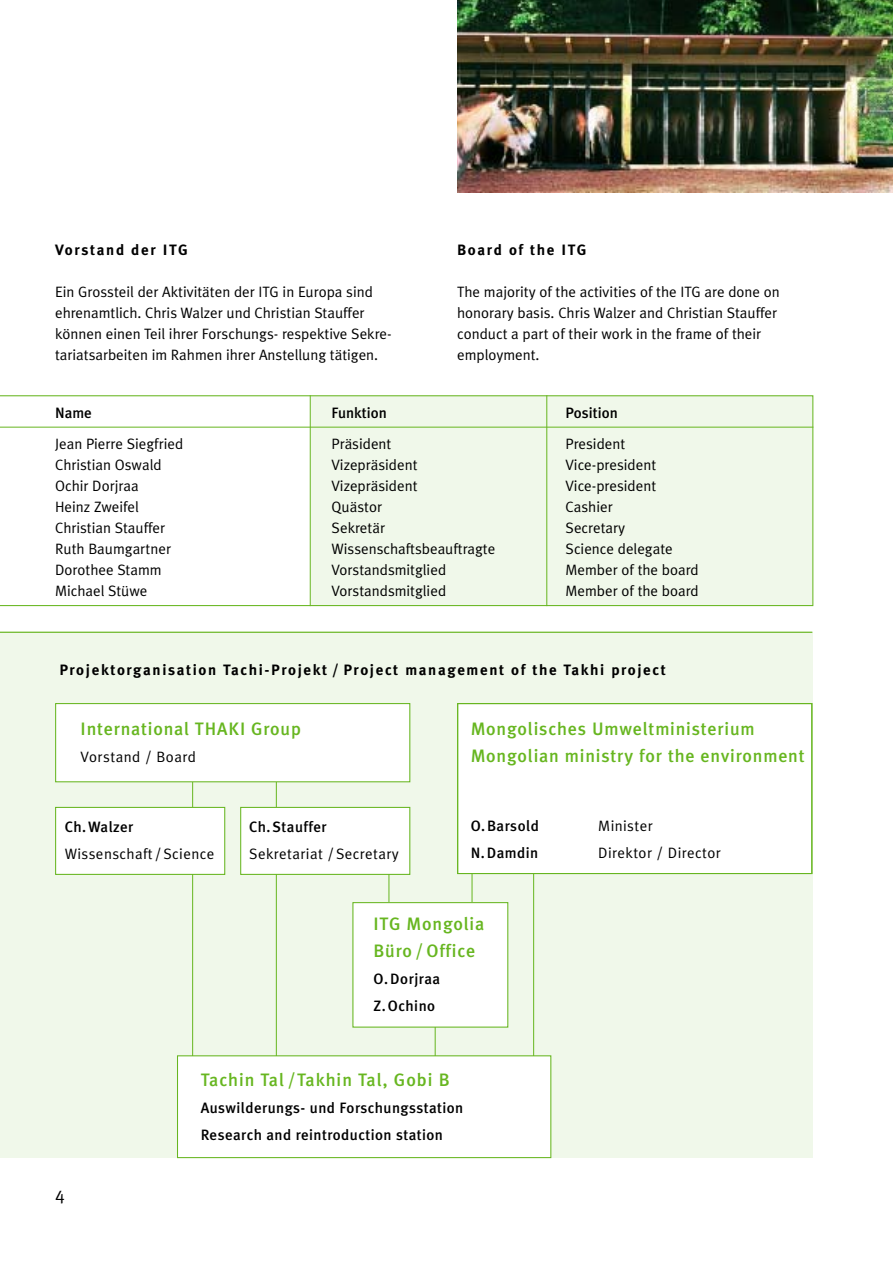
<style>
.page{position:relative;width:893px;height:1263px;background:#fff}
.page>*{position:absolute;margin:0;border:0;box-sizing:border-box;transform-origin:0 0}
.t1{font:500 18px/27px "Meta Plus";letter-spacing:.045em;color:#67b620}
.t2{font:18px "Meta Plus Normal";color:#000}
.t3{font:15px/21px "Meta Plus Normal";color:#000}
.t4{font:500 15px/27px "Meta Plus";letter-spacing:.025em;color:#000}
.t5{font:700 15px "Meta Plus";letter-spacing:.11em;color:#000}
.t6{font:15px "Meta Plus Normal";letter-spacing:.025em;color:#000}
.t7{font:500 15px "Meta Plus";color:#000}
.t8{font:15px "Meta Plus Normal";letter-spacing:.03em;color:#000}
</style>
<div class="page">
<div style="left:0;top:632px;width:812px;height:525px;background:#f0f8ea"></div>
<hr style="left:0;top:632px;width:812px;height:1px;background:#67b620">
<svg style="left:0;top:395px;width:813px;height:211px"></svg>
<hr style="left:546px;top:395px;width:1px;height:211px;background:#67b620">
<hr style="left:310px;top:395px;width:1px;height:211px;background:#67b620">
<hr style="left:192px;top:732px;width:1px;height:338px;background:#67b620">
<hr style="left:276px;top:736px;width:1px;height:324px;background:#67b620">
<hr style="left:533px;top:817px;width:1px;height:266px;background:#67b620">
<hr style="left:471px;top:813px;width:1px;height:162px;background:#67b620">
<div style="left:457px;top:704px;width:354px;height:170px;background:#fff"></div>
<hr style="left:388px;top:817px;width:1px;height:145px;background:#67b620">
<div style="left:56px;top:807px;width:169px;height:67px;background:#fff"></div>
<div style="left:55px;top:807px;width:170px;height:68px;border:1px solid #67b620"></div>
<div style="left:241px;top:807px;width:169px;height:67px;background:#fff"></div>
<div style="left:240px;top:807px;width:170px;height:68px;border:1px solid #67b620"></div>
<div style="left:56px;top:704px;width:354px;height:78px;background:#fff"></div>
<div style="left:55px;top:703px;width:355px;height:79px;border:1px solid #67b620"></div>
<hr style="left:434px;top:907px;width:1px;height:181px;background:#67b620">
<div style="left:353px;top:903px;width:155px;height:124px;background:#fff"></div>
<div style="left:177px;top:1056px;width:374px;height:102px;background:#fff"></div>
<div style="left:177px;top:1055px;width:374px;height:103px;border:1px solid #67b620"></div>
<hr style="left:0;top:427px;width:813px;height:1px;background:#67b620">
<img style="left:457px;top:1px;width:435px;height:191px">
<div style="left:457px;top:703px;width:355px;height:171px;border:1px solid #67b620"></div>
<p class="t5" style="left:55px;top:244px;width:134px">Vorstand der ITG</p>
<p class="t3" style="left:55px;top:283px;width:338px">Ein Grossteil der Aktivitäten der ITG in Europa sind ehrenamtlich. Chris Walzer und Christian Stauffer können einen Teil ihrer Forschungs- respektive Sekre&shy;tariatsarbeiten im Rahmen ihrer Anstellung tätigen.</p>
<p class="t5" style="left:457px;top:244px;width:131px">Board of the ITG</p>
<p class="t3" style="left:457px;top:283px;width:324px">The majority of the activities of the ITG are done on honorary basis. Chris Walzer and Christian Stauffer conduct a part of their work in the frame of their employment.</p>
<p class="t4" style="left:55px;top:401px;width:38px">Name</p>
<p class="t7" style="left:331px;top:408px;width:57px">Funktion</p>
<p class="t7" style="left:565px;top:408px;width:54px">Position</p>
<p class="t3" style="left:55px;top:435px;width:130px">Jean Pierre Siegfried</p>
<p class="t3" style="left:331px;top:435px;width:61px">Präsident</p>
<p class="t3" style="left:565px;top:435px;width:61px">President</p>
<p class="t3" style="left:55px;top:456px;width:108px">Christian Oswald</p>
<p class="t3" style="left:331px;top:456px;width:87px">Vizepräsident</p>
<p class="t3" style="left:565px;top:456px;width:92px">Vice-president</p>
<p class="t3" style="left:55px;top:477px;width:85px">Ochir Dorjraa</p>
<p class="t3" style="left:331px;top:477px;width:87px">Vizepräsident</p>
<p class="t3" style="left:565px;top:477px;width:92px">Vice-president</p>
<p class="t3" style="left:55px;top:498px;width:85px">Heinz Zweifel</p>
<p class="t3" style="left:331px;top:498px;width:52px">Quästor</p>
<p class="t3" style="left:565px;top:498px;width:49px">Cashier</p>
<p class="t3" style="left:55px;top:519px;width:111px">Christian Stauffer</p>
<p class="t3" style="left:331px;top:519px;width:55px">Sekretär</p>
<p class="t3" style="left:565px;top:519px;width:61px">Secretary</p>
<p class="t3" style="left:55px;top:540px;width:117px">Ruth Baumgartner</p>
<p class="t3" style="left:331px;top:540px;width:165px">Wissenschaftsbeauftragte</p>
<p class="t3" style="left:565px;top:540px;width:109px">Science delegate</p>
<p class="t3" style="left:55px;top:561px;width:108px">Dorothee Stamm</p>
<p class="t3" style="left:331px;top:561px;width:116px">Vorstandsmitglied</p>
<p class="t3" style="left:565px;top:561px;width:135px">Member of the board</p>
<p class="t3" style="left:55px;top:582px;width:94px">Michael Stüwe</p>
<p class="t3" style="left:331px;top:582px;width:116px">Vorstandsmitglied</p>
<p class="t3" style="left:565px;top:582px;width:135px">Member of the board</p>
<p class="t5" style="left:59px;top:664px;width:608px">Projektorganisation Tachi-Projekt / Project management of the Takhi project</p>
<p class="t1" style="left:81px;top:717px;width:222px">International THAKI Group</p>
<p class="t8" style="left:81px;top:751px;width:117px">Vorstand / Board</p>
<p class="t4" style="left:65px;top:815px;width:70px">Ch.Walzer</p>
<p class="t6" style="left:65px;top:848px;width:151px">Wissenschaft/Science</p>
<p class="t4" style="left:249px;top:815px;width:79px">Ch.Stauffer</p>
<p class="t6" style="left:249px;top:848px;width:151px">Sekretariat /Secretary</p>
<p class="t1" style="left:470px;top:717px;width:335px">Mongolisches Umweltministerium<br>Mongolian ministry for the environment</p>
<p class="t4" style="left:470px;top:814px;width:70px">O.Barsold</p>
<p class="t6" style="left:598px;top:820px;width:56px">Minister</p>
<p class="t4" style="left:470px;top:841px;width:69px">N.Damdin</p>
<p class="t6" style="left:598px;top:847px;width:124px">Direktor / Director</p>
<p class="t1" style="left:373px;top:912px;width:112px">ITG Mongolia<br>Büro / Office</p>
<p class="t4" style="left:373px;top:967px;width:68px">O. Dorjraa<br>Z. Ochino</p>
<p class="t2" style="left:55px;top:1187px;width:11px">4</p>
<p class="t1" style="left:201px;top:1069px;width:250px">Tachin Tal /Takhin Tal, Gobi B</p>
<p class="t4" style="left:201px;top:1097px;width:264px">Auswilderungs- und Forschungsstation<br>Research and reintroduction station</p>
</div>
